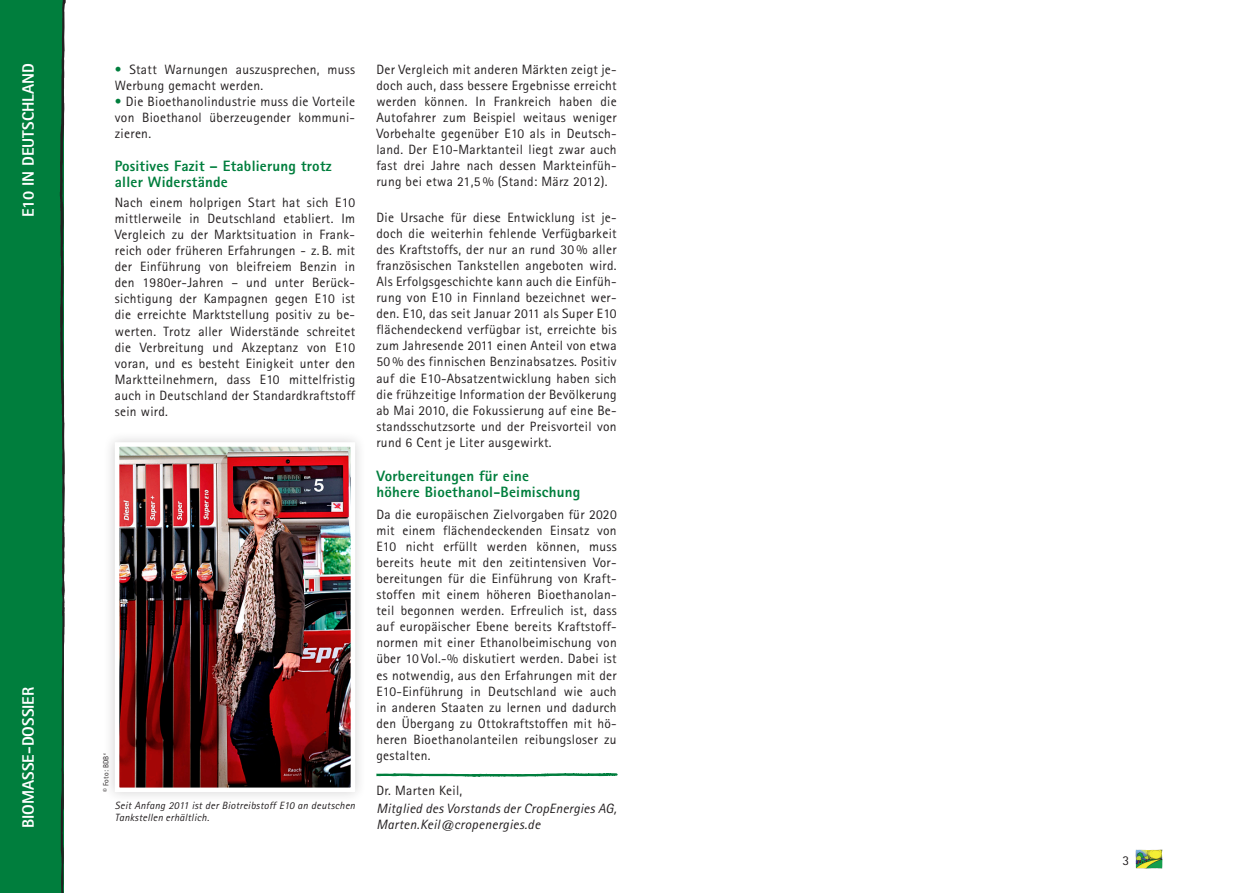
<style>
.page{position:relative;width:1259px;height:893px;background:#fff}
.page>*{position:absolute;margin:0;border:0;box-sizing:border-box;transform-origin:0 0}
.t1{font:800 16.5px "Rotis Sans Serif";color:#fff}
.OeBV_03_zwiti_klein{font:800 15px/15.8px "Rotis Sans Serif";letter-spacing:.015em;color:#007e3d}
.OeBV_01a_grundschrif{font:13.5px/16px "Rotis Sans Serif";letter-spacing:.02em;color:#231f20;text-align:justify}
.OeBV_01a_grundschrif-2{font:italic 13.5px/16px "Rotis Sans Serif";letter-spacing:.02em;color:#231f20}
.OeBV_05_bildtexte_u{font:italic 10.5px/12px "Rotis Sans Serif";letter-spacing:.02em;color:#231f20}
.OeBV_05_bildtexte_u-2{font:7.5px "Rotis Sans Serif";letter-spacing:.02em;color:#231f20}
.s1{color:#007e3d}
</style>
<div class="page">
<svg style="left:1141px;top:850px;width:19px;height:1px"></svg>
<svg style="left:376px;top:773px;width:242px;height:4px"></svg>
<div style="left:103px;top:431px;width:264px;height:373px;background:#231f20;opacity:.2"></div>
<img style="left:120px;top:447px;width:230px;height:340px">
<div style="left:115px;top:442px;width:240px;height:350px;border:4px solid #fff"></div>
<div style="left:0;top:0;width:64px;height:893px;background:#007e3d"></div>
<svg style="left:60px;top:0;width:6px;height:893px"></svg>
<p class="t1" style="left:18px;top:217px;width:156px;rotate:-90deg">E10 IN DEUTSCHLAND</p>
<p class="t1" style="left:18px;top:828px;width:143px;rotate:-90deg">BIOMASSE-DOSSIER</p>
<p class="OeBV_01a_grundschrif" style="left:115px;top:61px;width:242px"><span class="s1">•</span> Statt Warnungen auszusprechen, muss<br>Werbung gemacht werden.</p>
<p class="OeBV_01a_grundschrif" style="left:115px;top:93px;width:242px"><span class="s1">•</span> Die Bioethanolindustrie muss die Vorteile von Bioethanol überzeugender kommuni&shy;zieren.</p>
<p class="OeBV_03_zwiti_klein" style="left:115px;top:158px;width:218px">Positives Fazit – Etablierung trotz aller Widerstände</p>
<p class="OeBV_01a_grundschrif" style="left:115px;top:194px;width:242px">Nach einem holprigen Start hat sich E10 mittlerweile in Deutschland etabliert. Im Vergleich zu der Marktsituation in Frank&shy;reich oder früheren Erfahrungen - z. B. mit der Einführung von bleifreiem Benzin in den 1980er-Jahren – und unter Berück&shy;sichtigung der Kampagnen gegen E10 ist die erreichte Marktstellung positiv zu be&shy;werten. Trotz aller Widerstände schreitet die Verbreitung und Akzeptanz von E10 voran, und es besteht Einigkeit unter den Marktteilnehmern, dass E10 mittelfristig auch in Deutschland der Standardkraftstoff sein wird.</p>
<p class="OeBV_05_bildtexte_u-2" style="left:101px;top:792px;width:40px;rotate:-90deg">© Foto: BDB<sup>e</sup></p>
<p class="OeBV_05_bildtexte_u" style="left:115px;top:800px;width:242px">Seit Anfang 2011 ist der Biotreibstoff E10 an deutschen<br>Tankstellen erhältlich.</p>
<p class="OeBV_01a_grundschrif" style="left:376px;top:61px;width:242px">Der Vergleich mit anderen Märkten zeigt je&shy;doch auch, dass bessere Ergebnisse erreicht werden können. In Frankreich haben die Autofahrer zum Beispiel weitaus weniger Vorbehalte gegenüber E10 als in Deutsch&shy;land. Der E10-Marktanteil liegt zwar auch fast drei Jahre nach dessen Markteinfüh&shy;rung bei etwa 21,5 % (Stand: März 2012).</p>
<p class="OeBV_01a_grundschrif" style="left:376px;top:209px;width:242px">Die Ursache für diese Entwicklung ist je&shy;doch die weiterhin fehlende Verfügbarkeit des Kraftstoffs, der nur an rund 30 % aller französischen Tankstellen angeboten wird.<br>Als Erfolgsgeschichte kann auch die Einfüh&shy;rung von E10 in Finnland bezeichnet wer&shy;den. E10, das seit Januar 2011 als Super E10 flächendeckend verfügbar ist, erreichte bis zum Jahresende 2011 einen Anteil von etwa 50 % des finnischen Benzinabsatzes. Positiv auf die E10-Absatzentwicklung haben sich die frühzeitige Information der Bevölkerung ab Mai 2010, die Fokussierung auf eine Be&shy;standsschutzsorte und der Preisvorteil von rund 6 Cent je Liter ausgewirkt.</p>
<p class="OeBV_03_zwiti_klein" style="left:376px;top:468px;width:205px">Vorbereitungen für eine<br>höhere Bioethanol-Beimischung</p>
<p class="OeBV_01a_grundschrif" style="left:376px;top:506px;width:242px">Da die europäischen Zielvorgaben für 2020 mit einem flächendeckenden Einsatz von E10 nicht erfüllt werden können, muss bereits heute mit den zeitintensiven Vor&shy;bereitungen für die Einführung von Kraft&shy;stoffen mit einem höheren Bioethanolan&shy;teil begonnen werden. Erfreulich ist, dass auf europäischer Ebene bereits Kraftstoff&shy;normen mit einer Ethanolbeimischung von über 10 Vol.-% diskutiert werden. Dabei ist es notwendig, aus den Erfahrungen mit der E10-Einführung in Deutschland wie auch in anderen Staaten zu lernen und dadurch den Übergang zu Ottokraftstoffen mit hö&shy;heren Bioethanolanteilen reibungsloser zu gestalten.</p>
<p class="OeBV_01a_grundschrif" style="left:376px;top:783px;width:87px">Dr. Marten Keil,</p>
<p class="OeBV_01a_grundschrif-2" style="left:376px;top:801px;width:242px">Mitglied des Vorstands der CropEnergies AG,<br>Marten.Keil@cropenergies.de</p>
<p class="OeBV_01a_grundschrif" style="left:1122px;top:852px;width:8px">3</p>
</div>
